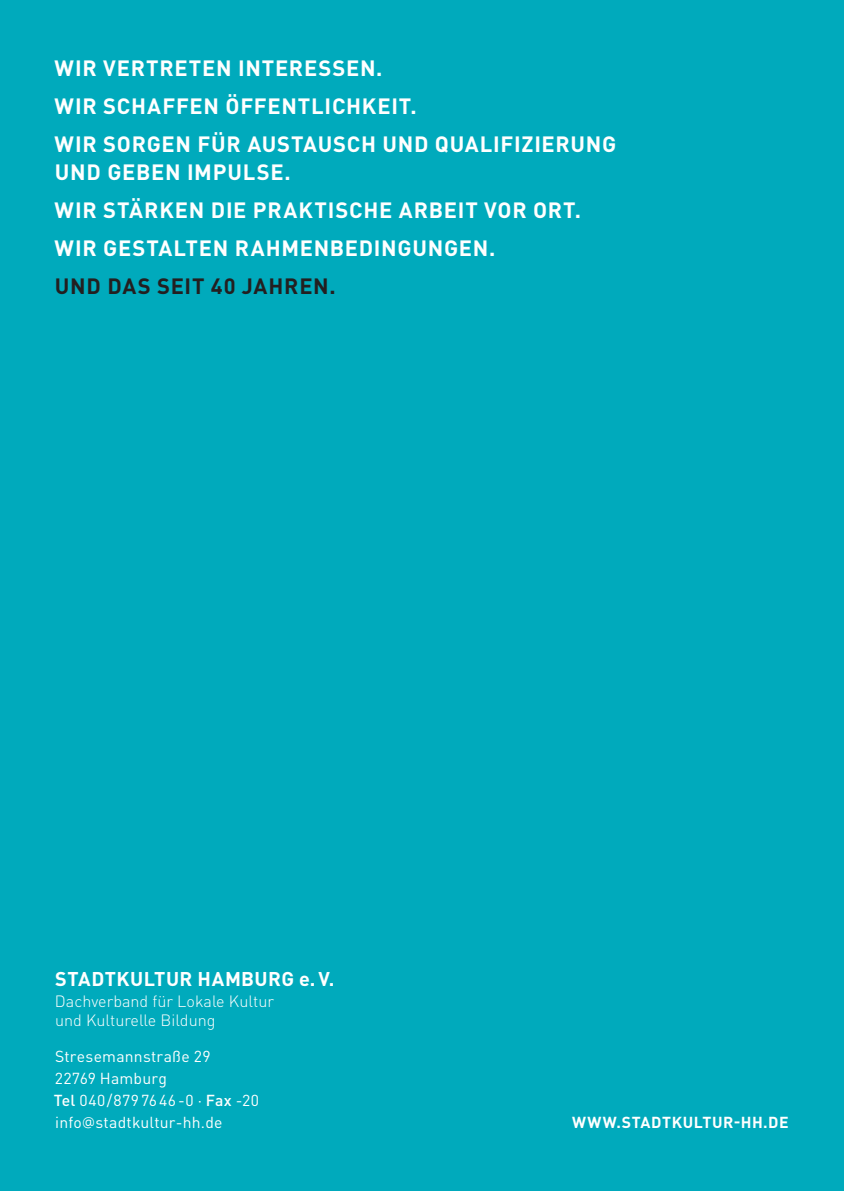
<style>
.page{position:relative;width:844px;height:1191px;background:#fff}
.page>*{position:absolute;margin:0;border:0;box-sizing:border-box;transform-origin:0 0}
.t1{font:700 21.88px/38.1px "DINOT";letter-spacing:.035em;color:#fff}
.t2{font:700 21.88px "DINOT";letter-spacing:.03em;color:#231f20}
.t3{font:700 19.6px "DINOT";letter-spacing:.02em;color:#fff}
.t4{font:300 16.1px/19.2px "DIN";color:#fff}
.t5{font:15.75px/21.9px "DINOT";letter-spacing:.015em;color:#fff}
.t6{font:700 15.75px "DINOT";letter-spacing:.035em;color:#fff}
.s1{font-weight:500}
.s2{font-family:"Sukhumvit Set Text"}
</style>
<div class="page">
<div style="left:0;top:0;width:843px;height:1191px;background:#00aabc"></div>
<p class="t1" style="left:55px;top:49px;width:563px">WIR VERTRETEN INTERESSEN.<br>WIR SCHAFFEN ÖFFENTLICHKEIT.<br>WIR SORGEN FÜR AUSTAUSCH UND QUALIFIZIERUNG</p>
<p class="t1" style="left:55px;top:152px;width:527px">UND GEBEN IMPULSE.<br>WIR STÄRKEN DIE PRAKTISCHE ARBEIT VOR ORT.<br>WIR GESTALTEN RAHMENBEDINGUNGEN.</p>
<p class="t2" style="left:55px;top:271px;width:282px">UND DAS SEIT 40 JAHREN.</p>
<p class="t3" style="left:55px;top:965px;width:281px">STADTKULTUR HAMBURG e.V.</p>
<p class="t4" style="left:55px;top:991px;width:220px">Dachverband für Lokale Kultur und Kulturelle Bildung</p>
<p class="t5" style="left:54px;top:1045px;width:206px">Stresemannstraße 29<br>22769 Hamburg<br><span class="s1">Tel</span> 040/8797646-0 · <span class="s1">Fax</span> -20 info<span class="s2">@</span>stadtkultur-hh.de</p>
<p class="t6" style="left:572px;top:1111px;width:218px">WWW.STADTKULTUR-HH.DE</p>
</div>
